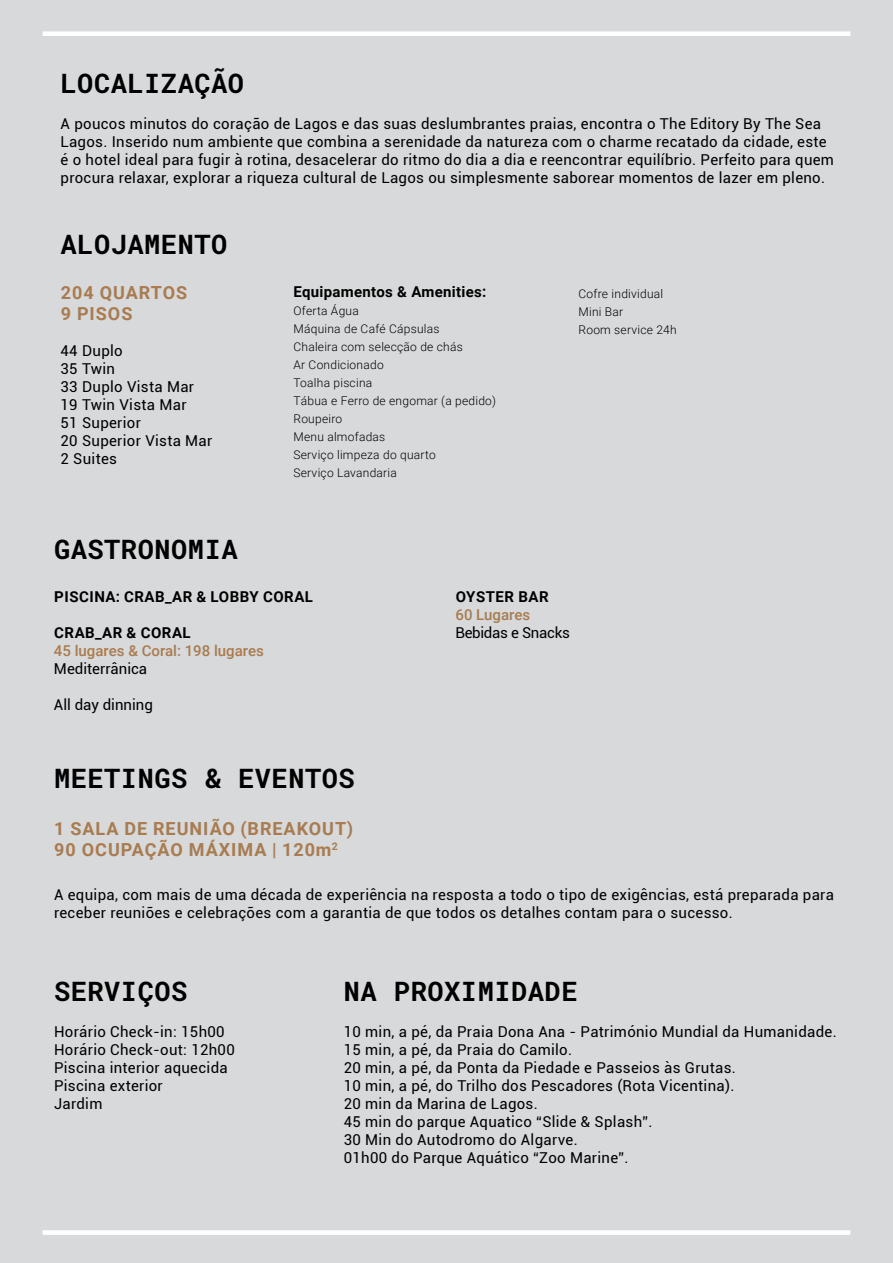
<style>
.page{position:relative;width:893px;height:1263px;background:#d7d9da}
.page>*{position:absolute;margin:0;border:0;box-sizing:border-box;transform-origin:0 0}
.t1{font:27px "Roboto Mono";letter-spacing:.02em;color:#000}
.t2{font:700 18px/21px "Roboto";letter-spacing:.055em;color:#a97b50}
.t3{font:15px/18px "Roboto";letter-spacing:.02em;color:#000}
.t4{font:700 15px "Roboto";letter-spacing:.035em;color:#000}
.t5{font:500 15px "Roboto";color:#a97b50}
.t6{font:15px "Roboto";color:#000}
.t7{font:15px "Roboto";letter-spacing:-.02em;color:#000}
.t8{font:300 12px/18px "Roboto";letter-spacing:.02em;color:#000}
</style>
<div class="page">
<svg style="left:43px;top:1230px;width:807px;height:5px;background:#fbfbfb"></svg>
<svg style="left:43px;top:31px;width:807px;height:5px;background:#fbfbfb"></svg>
<h1 class="t1" style="left:61px;top:64px;width:185px">LOCALIZAÇÃO</h1>
<p class="t3" style="left:61px;top:114px;width:775px">A poucos minutos do coração de Lagos e das suas deslumbrantes praias, encontra o The Editory By The Sea Lagos. Inserido num ambiente que combina a serenidade da natureza com o charme recatado da cidade, este é o hotel ideal para fugir à rotina, desacelerar do ritmo do dia a dia e reencontrar equilíbrio. Perfeito para quem procura relaxar, explorar a riqueza cultural de Lagos ou simplesmente saborear momentos de lazer em pleno.</p>
<h1 class="t1" style="left:61px;top:226px;width:168px">ALOJAMENTO</h1>
<p class="t2" style="left:61px;top:282px;width:128px">204 QUARTOS<br>9 PISOS</p>
<p class="t3" style="left:61px;top:341px;width:153px">44 Duplo<br>35 Twin<br>33 Duplo Vista Mar<br>19 Twin Vista Mar<br>51 Superior<br>20 Superior Vista Mar<br>2 Suites</p>
<p class="t4" style="left:293px;top:281px;width:194px">Equipamentos &amp; Amenities:</p>
<p class="t8" style="left:293px;top:301px;width:204px">Oferta Água<br>Máquina de Café Cápsulas<br>Chaleira com selecção de chás<br>Ar Condicionado<br>Toalha piscina<br>Tábua e Ferro de engomar (a pedido)<br>Roupeiro<br>Menu almofadas<br>Serviço limpeza do quarto<br>Serviço Lavandaria</p>
<p class="t8" style="left:578px;top:285px;width:100px">Cofre individual<br>Mini Bar<br>Room service 24h</p>
<h1 class="t1" style="left:54px;top:530px;width:185px">GASTRONOMIA</h1>
<p class="t4" style="left:54px;top:586px;width:260px">PISCINA: CRAB_AR &amp; LOBBY CORAL</p>
<p class="t4" style="left:54px;top:622px;width:138px">CRAB_AR &amp; CORAL</p>
<p class="t5" style="left:54px;top:640px;width:211px">45 lugares &amp; Coral: 198 lugares</p>
<p class="t6" style="left:54px;top:658px;width:95px">Mediterrânica</p>
<p class="t6" style="left:54px;top:694px;width:100px">All day dinning</p>
<p class="t4" style="left:456px;top:586px;width:94px">OYSTER BAR</p>
<p class="t5" style="left:455px;top:604px;width:76px">60 Lugares</p>
<p class="t7" style="left:455px;top:622px;width:116px">Bebidas e Snacks</p>
<h1 class="t1" style="left:54px;top:759px;width:302px">MEETINGS &amp; EVENTOS</h1>
<p class="t2" style="left:54px;top:817px;width:300px">1 SALA DE REUNIÃO (BREAKOUT)<br>90 OCUPAÇÃO MÁXIMA | 120m<sup>2</sup></p>
<p class="t3" style="left:54px;top:885px;width:782px">A equipa, com mais de uma década de experiência na resposta a todo o tipo de exigências, está preparada para receber reuniões e celebrações com a garantia de que todos os detalhes contam para o sucesso.</p>
<h1 class="t1" style="left:54px;top:973px;width:135px">SERVIÇOS</h1>
<p class="t3" style="left:54px;top:1022px;width:182px">Horário Check-in: 15h00<br>Horário Check-out: 12h00<br>Piscina interior aquecida<br>Piscina exterior<br>Jardim</p>
<h1 class="t1" style="left:344px;top:973px;width:235px">NA PROXIMIDADE</h1>
<p class="t3" style="left:344px;top:1022px;width:494px">10 min, a pé, da Praia Dona Ana - Património Mundial da Humanidade.<br>15 min, a pé, da Praia do Camilo.<br>20 min, a pé, da Ponta da Piedade e Passeios às Grutas.<br>10 min, a pé, do Trilho dos Pescadores (Rota Vicentina).<br>20 min da Marina de Lagos.<br>45 min do parque Aquatico “Slide &amp; Splash”.<br>30 Min do Autodromo do Algarve.<br>01h00 do Parque Aquático “Zoo Marine”.</p>
</div>
